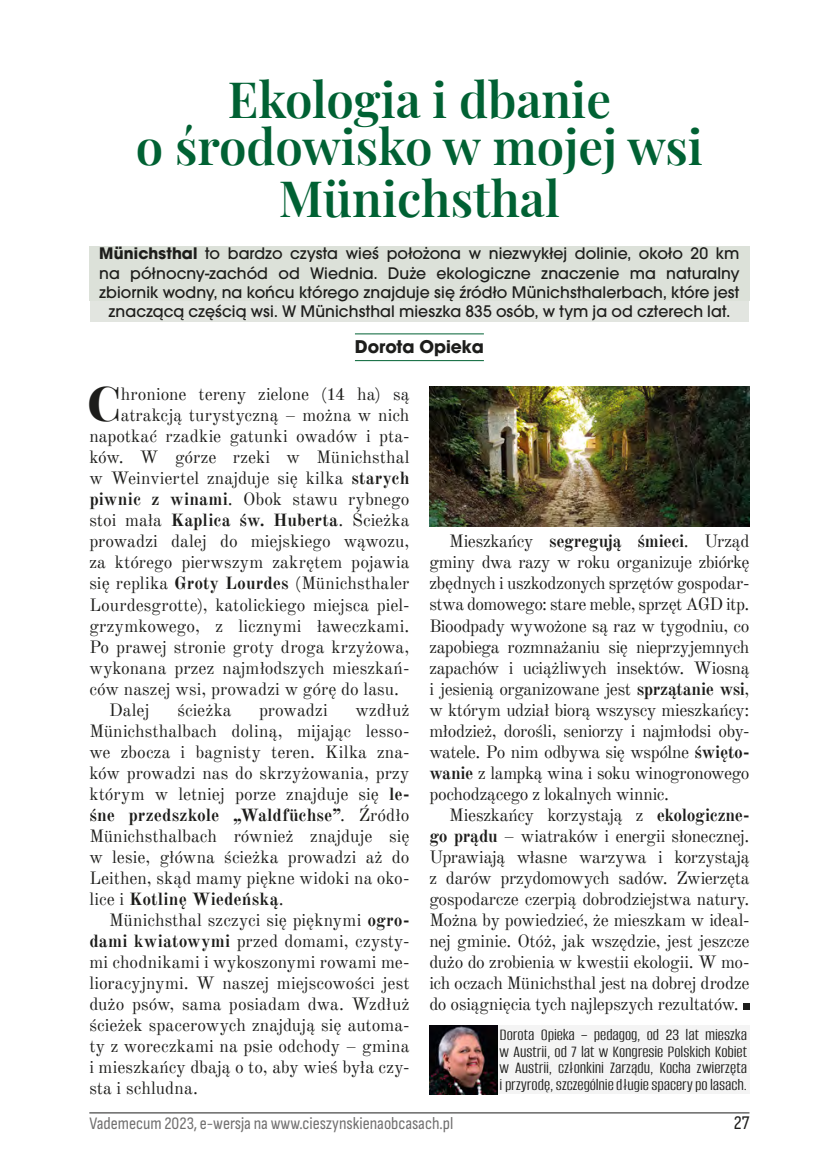
<style>
.page{position:relative;width:819px;height:1166px;background:#fff}
.page>*{position:absolute;margin:0;border:0;box-sizing:border-box;transform-origin:0 0}
._1_Tytuly{font:600 49px/47.2px "Playfair Display";color:#006133;text-align:center}
._6a_Tekst_1_Inicjal{font:800 47.25px "Playfair Display";color:#1d1d1b}
._4_Autorki{font:700 19.25px "Avant Gar Got Itc TEE";color:#1d1d1b}
.t1{font:19.25px "Sofia Sans Condensed";color:#1d1d1b}
.Tekst{font:17.5px/21px "Old Standard TT";letter-spacing:-.01em;color:#1d1d1b;text-align:justify}
._6a_Tekst_1_Inicjal-2{font:17.5px "Old Standard TT";letter-spacing:.005em;color:#1d1d1b}
._3_Lead{font:500 17.5px/19.2px "Avant Gar Got Itc TEE";letter-spacing:.005em;color:#1d1d1b;text-align:center}
._7_Autorki_Opis{font:17.5px/16.6px "Alumni Sans";color:#1d1d1b;text-align:justify}
.t2{font:17.5px "Sofia Sans Condensed";color:#706f6f}
._6a_Tekst_1_Inicjal-3{font:700 17.5px "Old Standard TT";letter-spacing:.005em;color:#1d1d1b}
.Tekst-2{font:17.5px "Old Standard TT";letter-spacing:.01em;color:#1d1d1b}
.s1{font-weight:700}
.s2{font-weight:400}
</style>
<div class="page">
<hr style="left:89px;top:1112px;width:660px;height:1px;background:#1d1d1b">
<div style="left:90px;top:247px;width:658px;height:75px;background:#e2e5e0"></div>
<div style="left:89px;top:246px;width:660px;height:55px;background:#dce1d9"></div>
<hr style="left:355px;top:334px;width:129px;height:1px;background:#006133">
<hr style="left:355px;top:360px;width:129px;height:1px;background:#006133">
<div style="left:742px;top:1003px;width:7px;height:7px;background:#1d1d1b"></div>
<div style="left:429px;top:1025px;width:320px;height:69px;background:#f4f4f4"></div>
<img style="left:429px;top:1025px;width:68px;height:69px">
<img style="left:429px;top:386px;width:320px;height:140px">
<p class="_1_Tytuly" style="left:136px;top:71px;width:568px">Ekologia i dbanie<br>o środowisko w mojej wsi</p>
<p class="_1_Tytuly" style="left:279px;top:171px;width:282px">Münichsthal</p>
<p class="_3_Lead" style="left:99px;top:244px;width:641px"><span class="s1">Münichsthal</span> to bardzo czysta wieś położona w niezwykłej dolinie, około 20 km na północny-zachód od Wiednia. Duże ekologiczne znaczenie ma naturalny zbiornik wodny, na końcu którego znajduje się źródło Münichsthalerbach, które jest znaczącą częścią wsi. W Münichsthal mieszka 835 osób, w tym ja od czterech lat.</p>
<p class="_4_Autorki" style="left:355px;top:335px;width:130px">Dorota Opieka</p>
<p class="_6a_Tekst_1_Inicjal" style="left:87px;top:366px;width:35px">C</p>
<p class="_6a_Tekst_1_Inicjal-2" style="left:121px;top:381px;width:290px">hronione tereny zielone (14 ha) są</p>
<p class="_6a_Tekst_1_Inicjal-2" style="left:121px;top:402px;width:290px">atrakcją turystyczną – można w nich</p>
<p class="_6a_Tekst_1_Inicjal-2" style="left:89px;top:423px;width:321px">napotkać rzadkie gatunki owadów i pta-</p>
<p class="_6a_Tekst_1_Inicjal-2" style="left:89px;top:444px;width:321px">ków. W górze rzeki w Münichsthal</p>
<p class="_6a_Tekst_1_Inicjal-2" style="left:89px;top:465px;width:321px">w Weinviertel znajduje się kilka <span class="s1">starych</span></p>
<p class="_6a_Tekst_1_Inicjal-2" style="left:89px;top:486px;width:321px"><span class="s1">piwnic z winami</span>. Obok stawu rybnego</p>
<p class="_6a_Tekst_1_Inicjal-3" style="left:89px;top:507px;width:321px"><span class="s2">stoi mała</span> Kaplica św. Huberta<span class="s2">. Ścieżka</span></p>
<p class="_6a_Tekst_1_Inicjal-2" style="left:89px;top:528px;width:321px">prowadzi dalej do miejskiego wąwozu,</p>
<p class="_6a_Tekst_1_Inicjal-2" style="left:89px;top:549px;width:321px">za którego pierwszym zakrętem pojawia</p>
<p class="_6a_Tekst_1_Inicjal-2" style="left:89px;top:570px;width:321px">się replika <span class="s1">Groty Lourdes</span> (Münichsthaler</p>
<p class="_6a_Tekst_1_Inicjal-2" style="left:89px;top:591px;width:321px">Lourdesgrotte), katolickiego miejsca piel-</p>
<p class="_6a_Tekst_1_Inicjal-2" style="left:89px;top:612px;width:321px">grzymkowego, z licznymi ławeczkami.</p>
<p class="_6a_Tekst_1_Inicjal-2" style="left:89px;top:633px;width:321px">Po prawej stronie groty droga krzyżowa,</p>
<p class="_6a_Tekst_1_Inicjal-2" style="left:89px;top:654px;width:321px">wykonana przez najmłodszych mieszkań-</p>
<p class="_6a_Tekst_1_Inicjal-2" style="left:89px;top:675px;width:311px">ców naszej wsi, prowadzi w górę do lasu.</p>
<p class="Tekst" style="left:109px;top:698px;width:42px">Dalej</p>
<p class="Tekst-2" style="left:177px;top:696px;width:56px">ścieżka</p>
<p class="Tekst" style="left:259px;top:698px;width:70px">prowadzi</p>
<p class="Tekst" style="left:89px;top:698px;width:321px;text-indent:266px">wzdłuż Münichsthalbach doliną, mijając lesso&shy;we zbocza i bagnisty teren. Kilka zna&shy;ków prowadzi nas do skrzyżowania, przy którym w letniej porze znajduje się <span class="s1">le&shy;śne przedszkole „Waldfüchse”</span>. Źródło Münichsthalbach również znajduje się w lesie, główna ścieżka prowadzi aż do Leithen, skąd mamy piękne widoki na oko&shy;lice i <span class="s1">Kotlinę Wiedeńską</span>.</p>
<p class="Tekst" style="left:89px;top:908px;width:321px;text-indent:20px">Münichsthal szczyci się pięknymi <span class="s1">ogro&shy;dami kwiatowymi</span> przed domami, czysty&shy;mi chodnikami i wykoszonymi rowami me&shy;lioracyjnymi. W naszej miejscowości jest dużo psów, sama posiadam dwa. Wzdłuż ścieżek spacerowych znajdują się automa&shy;ty z woreczkami na psie odchody – gmina i mieszkańcy dbają o to, aby wieś była czy&shy;sta i schludna.</p>
<p class="Tekst" style="left:429px;top:530px;width:321px;text-indent:20px">Mieszkańcy <span class="s1">segregują śmieci</span>. Urząd gminy dwa razy w roku organizuje zbiórkę zbędnych i uszkodzonych sprzętów gospodar&shy;stwa domowego: stare meble, sprzęt AGD itp.<br>Bioodpady wywożone są raz w tygodniu, co zapobiega rozmnażaniu się nieprzyjemnych zapachów i uciążliwych insektów. Wiosną i jesienią organizowane jest <span class="s1">sprzątanie wsi</span>, w którym udział biorą wszyscy mieszkańcy: młodzież, dorośli, seniorzy i najmłodsi oby&shy;watele. Po nim odbywa się wspólne <span class="s1">święto&shy;wanie</span> z lampką wina i soku winogronowego pochodzącego z lokalnych winnic.</p>
<p class="Tekst" style="left:429px;top:803px;width:321px;text-indent:20px">Mieszkańcy korzystają z <span class="s1">ekologiczne&shy;go prądu</span> – wiatraków i energii słonecznej.<br>Uprawiają własne warzywa i korzystają z darów przydomowych sadów. Zwierzęta gospodarcze czerpią dobrodziejstwa natury.<br>Można by powiedzieć, że mieszkam w ideal&shy;nej gminie. Otóż, jak wszędzie, jest jeszcze dużo do zrobienia w kwestii ekologii. W mo&shy;ich oczach Münichsthal jest na dobrej drodze do osiągnięcia tych najlepszych rezultatów.</p>
<p class="_7_Autorki_Opis" style="left:499px;top:1027px;width:249px">Dorota Opieka – pedagog, od 23 lat mieszka w Austrii, od 7 lat w Kongresie Polskich Kobiet w Austrii, członkini Zarządu, Kocha zwierzęta i przyrodę, szczególnie długie spacery po lasach.</p>
<p class="t2" style="left:89px;top:1113px;width:365px">Vademecum 2023, e-wersja na www.cieszynskienaobcasach.pl</p>
<p class="t1" style="left:733px;top:1112px;width:17px">27</p>
</div>
